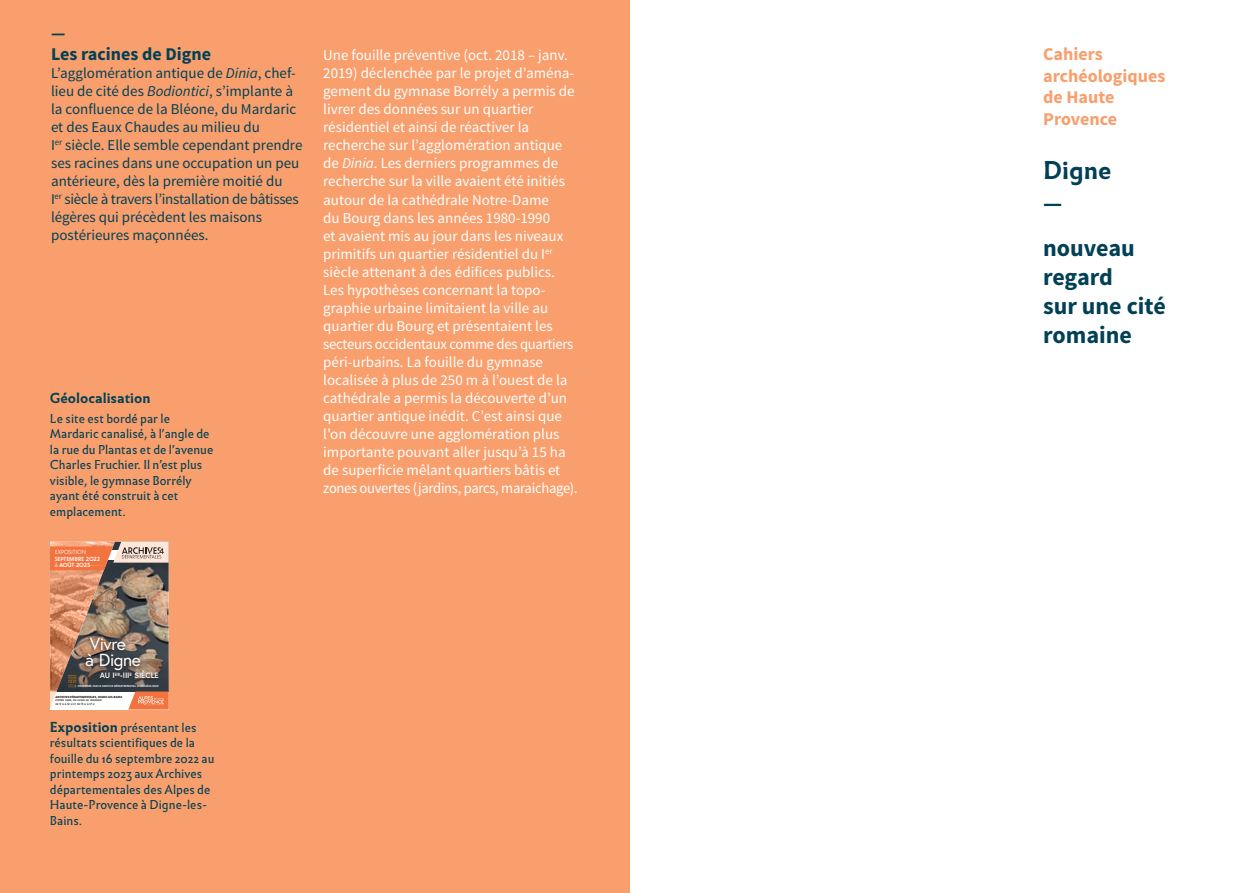
<style>
.page{position:relative;width:1259px;height:893px;background:#fff}
.page>*{position:absolute;margin:0;border:0;box-sizing:border-box;transform-origin:0 0}
.t1{font:700 24px/28.8px "Source Sans Pro";color:#024155}
.t2{font:700 24px "Infini";color:#024155}
.t3{font:700 18px/21.6px "Source Sans Pro";color:#f89f6d}
.t4{font:700 18px/21px "Source Sans Pro";color:#024155}
.t5{font:17.55px/15.9px "Europa";letter-spacing:-.025em;color:#fff}
.t6{font:15px/18px "Source Sans Pro";color:#fff}
.t7{font:15px/18px "Source Sans Pro";color:#024155}
.t8{font:700 13.5px "Infini";color:#024155}
.t9{font:12px/15.5px "Infini";color:#024155}
.t10{font:700 7.8px "Europa";letter-spacing:-.01em;color:#fff}
.t11{font:6.75px/6.4px "Oskar Two";letter-spacing:-.025em;color:#fff}
.t12{font:300 6.75px "Oskar Two";letter-spacing:-.03em;color:#fff}
.t13{font:3.45px/3.6px "Oskar Two";letter-spacing:-.02em;color:#231f20}
.t14{font:700 3.45px "Oskar Two";letter-spacing:-.01em;color:#231f20}
.t15{font:700 2.85px "Europa";color:#fff}
.s1{font-style:italic}
.s2{font-weight:300}
.s3{font-weight:700;font-size:13.5px}
</style>
<div class="page">
<div style="left:0;top:0;width:629px;height:893px;background:#f89f6d"></div>
<img style="left:50px;top:542px;width:119px;height:167px">
<p class="t4" style="left:51px;top:23px;width:162px">—<br>Les racines de Digne</p>
<p class="t7" style="left:51px;top:64px;width:253px">L’agglomération antique de <span class="s1">Dinia</span>, chef&shy;lieu de cité des <span class="s1">Bodiontici</span>, s’implante à la confluence de la Bléone, du Mardaric et des Eaux Chaudes au milieu du<br>I<sup>er</sup> siècle. Elle semble cependant prendre ses racines dans une occupation un peu antérieure, dès la première moitié du<br>I<sup>er</sup> siècle à travers l’installation de bâtisses légères qui précèdent les maisons postérieures maçonnées.</p>
<p class="t8" style="left:50px;top:387px;width:102px">Géolocalisation</p>
<p class="t9" style="left:50px;top:410px;width:165px">Le site est bordé par le<br>Mardaric canalisé, à l’angle de la rue du Plantas et de l’avenue<br>Charles Fruchier. Il n’est plus visible, le gymnase Borrély ayant été construit à cet emplacement.</p>
<p class="t12" style="left:55px;top:549px;width:33px">EXPOSITION</p>
<p class="t11" style="left:55px;top:555px;width:47px">SEPTEMBRE 2022 <span class="s2">à</span> AOÛT 2023</p>
<p class="t6" style="left:323px;top:46px;width:256px">Une fouille préventive (oct. 2018 – janv.<br>2019) déclenchée par le projet d’aména&shy;gement du gymnase Borrély a permis de livrer des données sur un quartier résidentiel et ainsi de réactiver la recherche sur l’agglomération antique de <span class="s1">Dinia</span>. Les derniers programmes de recherche sur la ville avaient été initiés autour de la cathédrale Notre-Dame<br>du Bourg dans les années 1980-1990<br>et avaient mis au jour dans les niveaux primitifs un quartier résidentiel du I<sup>er </sup>siècle attenant à des édifices publics.<br>Les hypothèses concernant la topo&shy;graphie urbaine limitaient la ville au quartier du Bourg et présentaient les secteurs occidentaux comme des quartiers péri-urbains. La fouille du gymnase localisée à plus de 250 m à l’ouest de la cathédrale a permis la découverte d’un quartier antique inédit. C’est ainsi que l’on découvre une agglomération plus importante pouvant aller jusqu’à 15 ha de superficie mêlant quartiers bâtis et zones ouvertes (jardins, parcs, maraichage).</p>
<p class="t5" style="left:85px;top:636px;width:57px">Vivre<br>à Digne</p>
<p class="t10" style="left:100px;top:670px;width:61px">AU I<sup>ER</sup>-III<sup>E</sup> SIÈCLE</p>
<p class="t15" style="left:78px;top:684px;width:82px">PROPOSÉE PAR LE SERVICE DÉPARTEMENTAL D’ARCHÉOLOGIE</p>
<p class="t14" style="left:56px;top:695px;width:68px">ARCHIVES DÉPARTEMENTALES, DIGNE-LES-BAINS</p>
<p class="t13" style="left:56px;top:698px;width:48px">Entrée libre, du lundi au vendredi de 9 h à 12 h et de 13 h à 17 h</p>
<p class="t9" style="left:50px;top:719px;width:166px"><span class="s3">Exposition</span> présentant les résultats scientifiques de la fouille du 16 septembre 2022 au printemps 2023 aux Archives départementales des Alpes de<br>Haute-Provence à Digne-les-<br>Bains.</p>
<p class="t3" style="left:1043px;top:44px;width:124px">Cahiers archéologiques de Haute<br>Provence</p>
<h1 class="t2" style="left:1043px;top:151px;width:70px">Digne</h1>
<h1 class="t1" style="left:1043px;top:181px;width:93px;line-height:45.6px">— nouveau</h1>
<h1 class="t1" style="left:1043px;top:264px;width:124px">regard<br>sur une cité romaine</h1>
</div>
